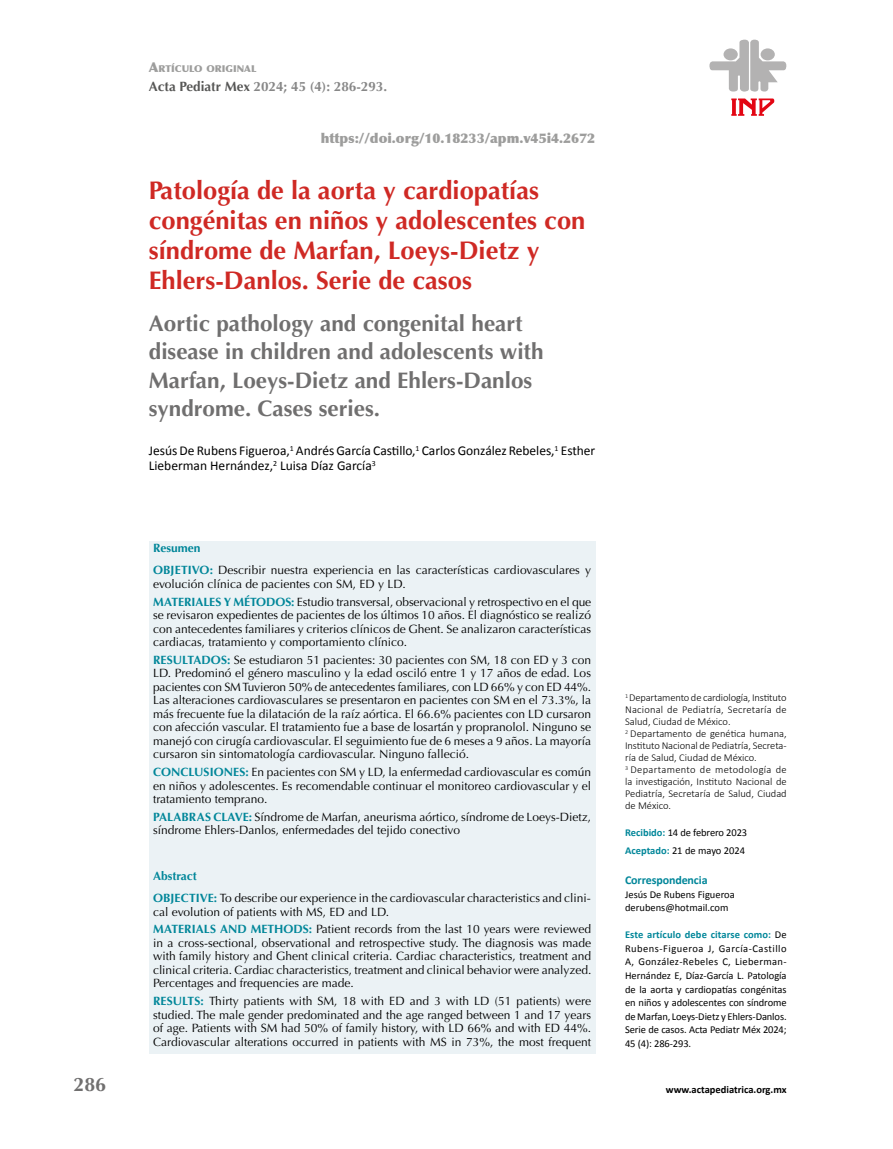
<style>
.page{position:relative;width:893px;height:1149px;background:#fff}
.page>*{position:absolute;margin:0;border:0;box-sizing:border-box;transform-origin:0 0}
.t1{font:700 25.5px/30px "Optima";color:#cf2924}
.t2{font:700 22.5px/28.5px "Optima";color:#706f6f}
.t3{font:700 19.5px "Optima";color:#706f6f}
.t4{font:13.5px/15px "Calibri";letter-spacing:-.005em;color:#000}
.t5{font:900 13.5px "Optima";color:#9d9d9c}
.t6{font:700 13.5px "Optima";color:#878787}
.t7{font:12px/13.5px "Optima";color:#000}
.t8{font:700 12px "Calibri";letter-spacing:-.01em;color:#008699}
.t9{font:10.5px/13.5px "Calibri";letter-spacing:-.01em;color:#000}
.t10{font:300 10.5px/12px "Calibri";color:#000}
.t11{font:700 10.5px "Calibri";color:#000}
.t12{font:900 9.45px "Optima";color:#9d9d9c}
.s1{font-size:13.5px}
.s2{color:#575756}
.s3{font-weight:700;color:#008699}
</style>
<div class="page">
<svg style="left:731px;top:98px;width:44px;height:18px"></svg>
<svg style="left:709px;top:39px;width:78px;height:53px"></svg>
<div style="left:761px;top:48px;width:14px;height:12px;background:#b3b2b2;border-radius:50%"></div>
<div style="left:149px;top:541px;width:446px;height:512px;background:#ebf2f5"></div>
<p class="t12" style="left:149px;top:62px;width:109px"><span class="s1">A</span>RTÍCULO ORIGINAL</p>
<p class="t6" style="left:149px;top:78px;width:240px"><span class="s2">Acta Pediatr Mex</span> 2024; 45 (4): 286-293.</p>
<p class="t5" style="left:321px;top:130px;width:276px">https://doi.org/10.18233/apm.v45i4.2672</p>
<h1 class="t1" style="left:149px;top:176px;width:438px">Patología de la aorta y cardiopatías congénitas en niños y adolescentes con síndrome de Marfan, Loeys-Dietz y Ehlers-Danlos. Serie de casos</h1>
<h2 class="t2" style="left:149px;top:309px;width:396px">Aortic pathology and congenital heart disease in children and adolescents with Marfan, Loeys-Dietz and Ehlers-Danlos syndrome. Cases series.</h2>
<p class="t4" style="left:149px;top:442px;width:448px">Jesús De Rubens Figueroa,<sup>1</sup> Andrés García Castillo,<sup>1</sup> Carlos González Rebeles,<sup>1</sup> Esther<br>Lieberman Hernández,<sup>2</sup> Luisa Díaz García<sup>3</sup></p>
<p class="t7" style="left:153px;top:537px;width:439px;line-height:22px"><span class="s3">Resumen<br>OBJETIVO:</span> Describir nuestra experiencia en las características cardiovasculares y</p>
<p class="t7" style="left:153px;top:575px;width:440px;line-height:17.7px">evolución clínica de pacientes con SM, ED y LD.<br><span class="s3">MATERIALES Y MÉTODOS:</span> Estudio transversal, observacional y retrospectivo en el que</p>
<p class="t7" style="left:153px;top:608px;width:439px;text-align:justify">se revisaron expedientes de pacientes de los últimos 10 años. El diagnóstico se realizó con antecedentes familiares y criterios clínicos de Ghent. Se analizaron características cardiacas, tratamiento y comportamiento clínico.</p>
<p class="t7" style="left:153px;top:653px;width:439px;text-align:justify"><span class="s3">RESULTADOS:</span> Se estudiaron 51 pacientes: 30 pacientes con SM, 18 con ED y 3 con LD. Predominó el género masculino y la edad osciló entre 1 y 17 años de edad. Los pacientes con SM Tuvieron 50% de antecedentes familiares, con LD 66% y con ED 44%.<br>Las alteraciones cardiovasculares se presentaron en pacientes con SM en el 73.3%, la más frecuente fue la dilatación de la raíz aórtica. El 66.6% pacientes con LD cursaron con afección vascular. El tratamiento fue a base de losartán y propranolol. Ninguno se manejó con cirugía cardiovascular. El seguimiento fue de 6 meses a 9 años. La mayoría cursaron sin sintomatología cardiovascular. Ninguno falleció.</p>
<p class="t7" style="left:153px;top:765px;width:439px;text-align:justify"><span class="s3">CONCLUSIONES:</span> En pacientes con SM y LD, la enfermedad cardiovascular es común en niños y adolescentes. Es recomendable continuar el monitoreo cardiovascular y el tratamiento temprano.</p>
<p class="t7" style="left:153px;top:810px;width:440px"><span class="s3">PALABRAS CLAVE:</span> Síndrome de Marfan, aneurisma aórtico, síndrome de Loeys-Dietz, síndrome Ehlers-Danlos, enfermedades del tejido conectivo</p>
<p class="t7" style="left:153px;top:864px;width:439px;line-height:22px"><span class="s3">Abstract<br>OBJECTIVE:</span> To describe our experience in the cardiovascular characteristics and clini-</p>
<p class="t7" style="left:153px;top:902px;width:439px;line-height:17.7px">cal evolution of patients with MS, ED and LD.<br><span class="s3">MATERIALS AND METHODS:</span> Patient records from the last 10 years were reviewed</p>
<p class="t7" style="left:153px;top:935px;width:440px;text-align:justify">in a cross-sectional, observational and retrospective study. The diagnosis was made with family history and Ghent clinical criteria. Cardiac characteristics, treatment and clinical criteria. Cardiac characteristics, treatment and clinical behavior were analyzed.<br>Percentages and frequencies are made.</p>
<p class="t7" style="left:153px;top:994px;width:439px;text-align:justify"><span class="s3">RESULTS:</span> Thirty patients with SM, 18 with ED and 3 with LD (51 patients) were studied. The male gender predominated and the age ranged between 1 and 17 years of age. Patients with SM had 50% of family history, with LD 66% and with ED 44%.<br>Cardiovascular alterations occurred in patients with MS in 73%, the most frequent</p>
<p class="t10" style="left:625px;top:691px;width:163px"><sup>1</sup> Departamento de cardiología, Instituto Nacional de Pediatría, Secretaría de Salud, Ciudad de México.<br><sup>2</sup> Departamento de genética humana, Instituto Nacional de Pediatría, Secreta&shy;ría de Salud, Ciudad de México.<br><sup>3</sup> Departamento de metodología de la investigación, Instituto Nacional de Pediatría, Secretaría de Salud, Ciudad de México.</p>
<p class="t9" style="left:625px;top:823px;width:124px;line-height:18px"><span class="s3">Recibido:</span> 14 de febrero 2023<br><span class="s3">Aceptado:</span> 21 de mayo 2024</p>
<p class="t8" style="left:625px;top:871px;width:84px">Correspondencia</p>
<p class="t9" style="left:625px;top:887px;width:111px">Jesús De Rubens Figueroa derubens@hotmail.com</p>
<p class="t9" style="left:625px;top:927px;width:163px;text-align:justify"><span class="s3">Este artículo debe citarse como:</span> De Rubens-Figueroa J, García-Castillo A, González-Rebeles C, Lieberman-Hernández E, Díaz-García L. Patología de la aorta y cardiopatías congénitas en niños y adolescentes con síndrome de Marfan, Loeys-Dietz y Ehlers-Danlos.<br>Serie de casos. Acta Pediatr Méx 2024; 45 (4): 286-293.</p>
<h3 class="t3" style="left:74px;top:1072px;width:34px">286</h3>
<p class="t11" style="left:666px;top:1081px;width:122px">www.actapediatrica.org.mx</p>
</div>
